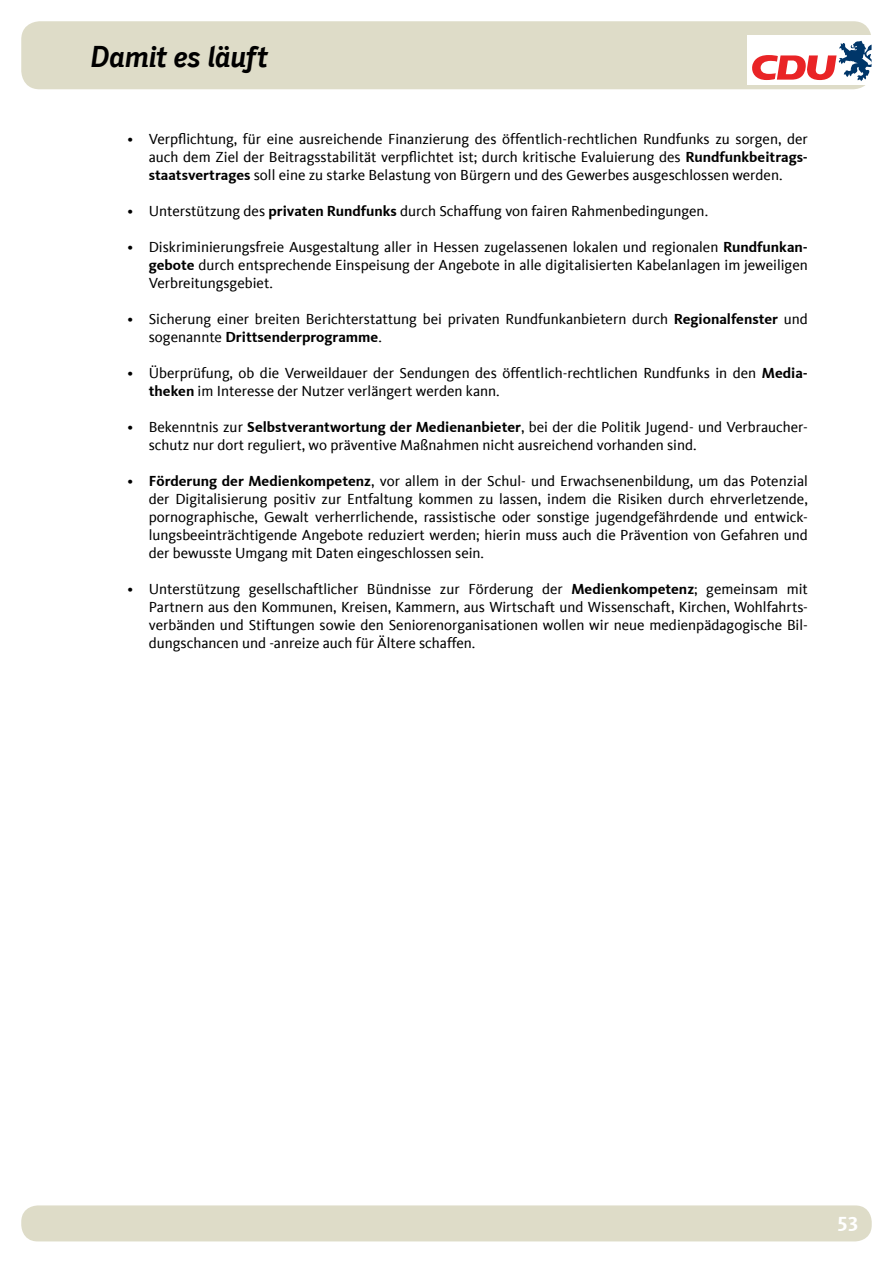
<style>
.page{position:relative;width:893px;height:1263px;background:#fff}
.page>*{position:absolute;margin:0;border:0;box-sizing:border-box;transform-origin:0 0}
.t1{font:italic 700 30px "CDU Skopex";letter-spacing:-.03em;color:#000}
.t2{font:700 21px "CDU Kievit Tab";color:#fff}
.t3{font:15px/18px "CDU Kievit Tab";color:#000;text-align:justify}
.s1{font-weight:700}
</style>
<div class="page">
<div style="left:21px;top:1205px;width:851px;height:36px;background:#dedcc8;border-radius:16px"></div>
<div style="left:21px;top:21px;width:851px;height:68px;background:#dedcc8;border-radius:18px"></div>
<div style="left:747px;top:35px;width:124px;height:49px;background:#fff"></div>
<svg style="left:752px;top:41px;width:120px;height:40px"></svg>
<h1 class="t1" style="left:91px;top:39px;width:180px">Damit es läuft</h1>
<p class="t3" style="left:149px;top:130px;width:661px;text-indent:-21px">• Verpflichtung, für eine ausreichende Finanzierung des öffentlich-rechtlichen Rundfunks zu sorgen, der auch dem Ziel der Beitragsstabilität verpflichtet ist; durch kritische Evaluierung des <span class="s1">Rundfunkbeitrags&shy;staatsvertrages</span> soll eine zu starke Belastung von Bürgern und des Gewerbes ausgeschlossen werden.</p>
<p class="t3" style="left:128px;top:202px;width:582px">• Unterstützung des <span class="s1">privaten Rundfunks</span> durch Schaffung von fairen Rahmenbedingungen.</p>
<p class="t3" style="left:149px;top:238px;width:661px;text-indent:-21px">• Diskriminierungsfreie Ausgestaltung aller in Hessen zugelassenen lokalen und regionalen <span class="s1">Rundfunkan&shy;gebote</span> durch entsprechende Einspeisung der Angebote in alle digitalisierten Kabelanlagen im jeweiligen Verbreitungsgebiet.</p>
<p class="t3" style="left:149px;top:310px;width:661px;text-indent:-21px">• Sicherung einer breiten Berichterstattung bei privaten Rundfunkanbietern durch <span class="s1">Regionalfenster</span> und sogenannte <span class="s1">Drittsenderprogramme</span>.</p>
<p class="t3" style="left:149px;top:364px;width:661px;text-indent:-21px">• Überprüfung, ob die Verweildauer der Sendungen des öffentlich-rechtlichen Rundfunks in den <span class="s1">Media&shy;theken</span> im Interesse der Nutzer verlängert werden kann.</p>
<p class="t3" style="left:149px;top:418px;width:661px;text-indent:-21px">• Bekenntnis zur <span class="s1">Selbstverantwortung der Medienanbieter</span>, bei der die Politik Jugend- und Verbraucher&shy;schutz nur dort reguliert, wo präventive Maßnahmen nicht ausreichend vorhanden sind.</p>
<p class="t3" style="left:149px;top:472px;width:661px;text-indent:-21px">• <span class="s1">Förderung der Medienkompetenz</span>, vor allem in der Schul- und Erwachsenenbildung, um das Potenzial der Digitalisierung positiv zur Entfaltung kommen zu lassen, indem die Risiken durch ehrverletzende, pornographische, Gewalt verherrlichende, rassistische oder sonstige jugendgefährdende und entwick&shy;lungsbeeinträchtigende Angebote reduziert werden; hierin muss auch die Prävention von Gefahren und der bewusste Umgang mit Daten eingeschlossen sein.</p>
<p class="t3" style="left:149px;top:580px;width:661px;text-indent:-21px">• Unterstützung gesellschaftlicher Bündnisse zur Förderung der <span class="s1">Medienkompetenz</span>; gemeinsam mit Partnern aus den Kommunen, Kreisen, Kammern, aus Wirtschaft und Wissenschaft, Kirchen, Wohlfahrts&shy;verbänden und Stiftungen sowie den Seniorenorganisationen wollen wir neue medienpädagogische Bil&shy;dungschancen und -anreize auch für Ältere schaffen.</p>
<h2 class="t2" style="left:837px;top:1212px;width:23px">53</h2>
</div>
